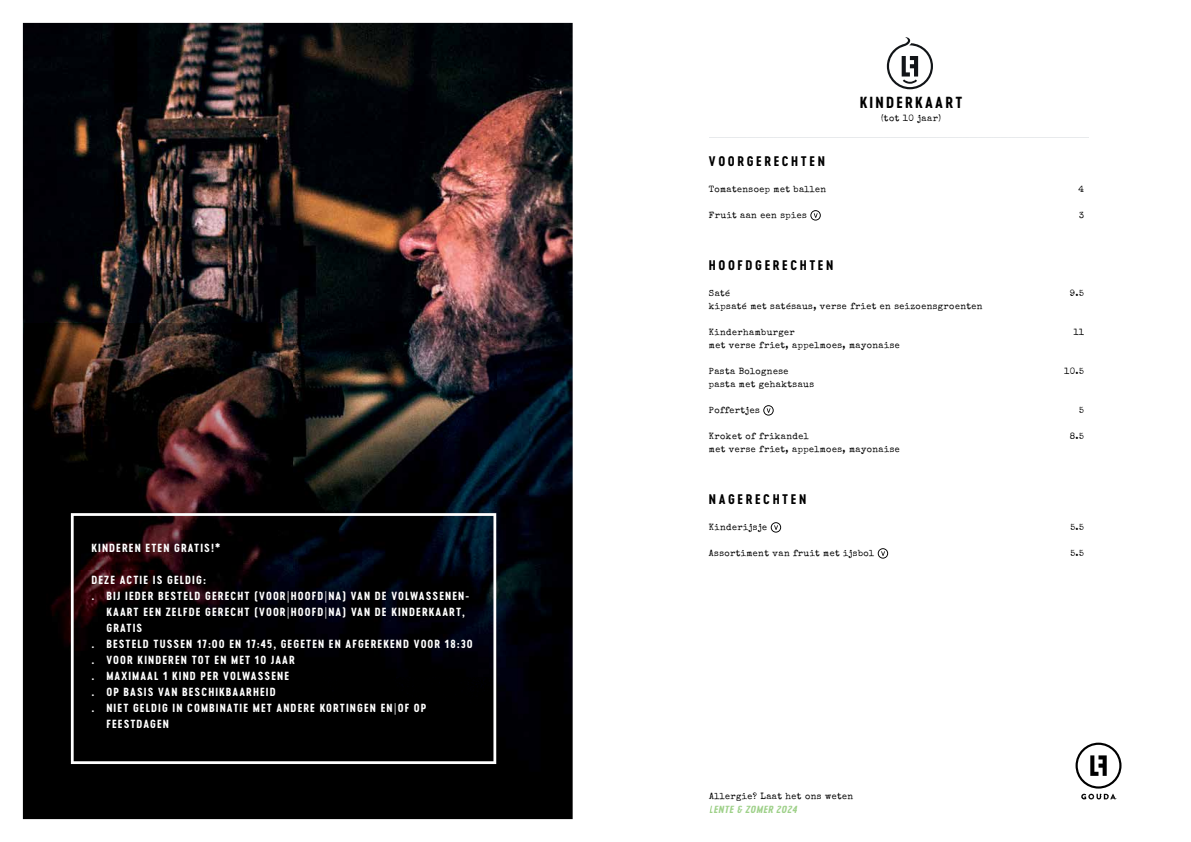
<style>
.page{position:relative;width:1191px;height:842px;background:#fff}
.page>*{position:absolute;margin:0;border:0;box-sizing:border-box;transform-origin:0 0}
.t1{font:15px "Cervo Neue Bold Neue";letter-spacing:.15em;color:#000}
.t2{font:13px "Cervo Neue Bold Neue";letter-spacing:.2em;color:#000}
.t3{font:11px "Cervo Neue Bold Neue";letter-spacing:.1em;color:#fff}
.t4{font:italic 10px "Cervo Neue Bold Neue";color:#9fd18a}
.t5{font:9px "Special Elite";letter-spacing:.05em;color:#000}
</style>
<div class="page">
<img style="left:22px;top:22px;width:551px;height:798px">
<svg style="left:810px;top:210px;width:10px;height:11px"></svg>
<svg style="left:763px;top:405px;width:10px;height:11px"></svg>
<svg style="left:770px;top:522px;width:11px;height:11px"></svg>
<svg style="left:877px;top:548px;width:11px;height:11px"></svg>
<svg style="left:887px;top:37px;width:46px;height:52px"></svg>
<svg style="left:1069px;top:137px;width:20px;height:1px"></svg>
<img style="left:24px;top:323px;width:472px;height:496px">
<svg style="left:71px;top:513px;width:425px;height:251px;background:#0b0a0d"></svg>
<svg style="left:1075px;top:743px;width:46px;height:56px"></svg>
<p class="t3" style="left:91px;top:541px;width:130px">KINDEREN ETEN GRATIS!*</p>
<p class="t3" style="left:91px;top:573px;width:116px">DEZE ACTIE IS GELDIG:</p>
<p class="t3" style="left:91px;top:589px;width:379px">. BIJ IEDER BESTELD GERECHT (VOOR|HOOFD|NA) VAN DE VOLWASSENEN-</p>
<p class="t3" style="left:106px;top:605px;width:360px">KAART EEN ZELFDE GERECHT (VOOR|HOOFD|NA) VAN DE KINDERKAART,</p>
<p class="t3" style="left:106px;top:621px;width:37px">GRATIS</p>
<p class="t3" style="left:91px;top:637px;width:383px">. BESTELD TUSSEN 17:00 EN 17:45, GEGETEN EN AFGEREKEND VOOR 18:30</p>
<p class="t3" style="left:91px;top:653px;width:205px">. VOOR KINDEREN TOT EN MET 10 JAAR</p>
<p class="t3" style="left:91px;top:669px;width:199px">. MAXIMAAL 1 KIND PER VOLWASSENE</p>
<p class="t3" style="left:91px;top:685px;width:186px">. OP BASIS VAN BESCHIKBAARHEID</p>
<p class="t3" style="left:91px;top:701px;width:336px">. NIET GELDIG IN COMBINATIE MET ANDERE KORTINGEN EN|OF OP</p>
<p class="t3" style="left:106px;top:717px;width:64px">FEESTDAGEN</p>
<h1 class="t1" style="left:859px;top:93px;width:104px">KINDERKAART</h1>
<p class="t5" style="left:881px;top:113px;width:61px">(tot 10 jaar)</p>
<p class="t2" style="left:709px;top:153px;width:117px">VOORGERECHTEN</p>
<p class="t5" style="left:709px;top:184px;width:119px">Tomatensoep met ballen</p>
<p class="t5" style="left:1078px;top:184px;width:7px">4</p>
<p class="t5" style="left:709px;top:210px;width:99px">Fruit aan een spies</p>
<p class="t5" style="left:1079px;top:210px;width:7px">3</p>
<p class="t2" style="left:709px;top:257px;width:126px">HOOFDGERECHTEN</p>
<p class="t5" style="left:709px;top:288px;width:23px">Saté</p>
<p class="t5" style="left:1070px;top:288px;width:16px">9.5</p>
<p class="t5" style="left:709px;top:301px;width:275px">kipsaté met satésaus, verse friet en seizoensgroenten</p>
<p class="t5" style="left:709px;top:327px;width:87px">Kinderhamburger</p>
<p class="t5" style="left:1073px;top:327px;width:12px">11</p>
<p class="t5" style="left:709px;top:340px;width:192px">met verse friet, appelmoes, mayonaise</p>
<p class="t5" style="left:709px;top:366px;width:81px">Pasta Bolognese</p>
<p class="t5" style="left:1064px;top:366px;width:21px">10.5</p>
<p class="t5" style="left:709px;top:379px;width:107px">pasta met gehaktsaus</p>
<p class="t5" style="left:709px;top:405px;width:52px">Poffertjes</p>
<p class="t5" style="left:1079px;top:405px;width:6px">5</p>
<p class="t5" style="left:709px;top:431px;width:101px">Kroket of frikandel</p>
<p class="t5" style="left:1069px;top:431px;width:16px">8.5</p>
<p class="t5" style="left:709px;top:444px;width:192px">met verse friet, appelmoes, mayonaise</p>
<p class="t2" style="left:709px;top:491px;width:99px">NAGERECHTEN</p>
<p class="t5" style="left:709px;top:522px;width:60px">Kinderijsje</p>
<p class="t5" style="left:1070px;top:522px;width:15px">5.5</p>
<p class="t5" style="left:709px;top:548px;width:167px">Assortiment van fruit met ijsbol</p>
<p class="t5" style="left:1070px;top:548px;width:15px">5.5</p>
<p class="t5" style="left:709px;top:791px;width:145px">Allergie? Laat het ons weten</p>
<p class="t4" style="left:709px;top:802px;width:92px">LENTE &amp; ZOMER 2024</p>
</div>
